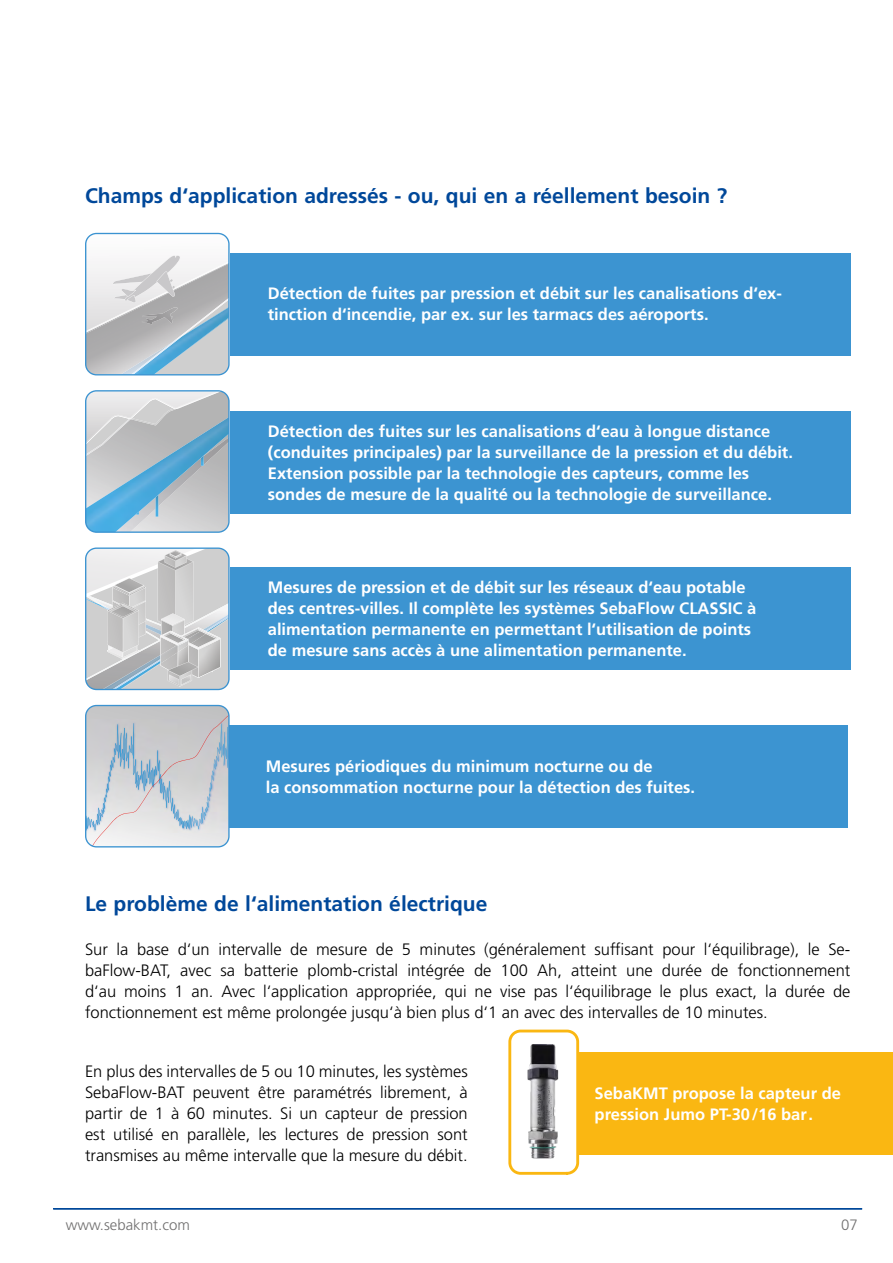
<style>
.page{position:relative;width:893px;height:1263px;background:#fff}
.page>*{position:absolute;margin:0;border:0;box-sizing:border-box;transform-origin:0 0}
.t1{font:700 21px "Frutiger LT Pro";color:#00489a}
.t2{font:700 16.5px/21px "Frutiger LT Pro";color:#fff}
.t3{font:300 16.5px/21px "Frutiger LT Pro";color:#000;text-align:justify}
.t4{font:300 15px "Frutiger LT Pro";color:#706f6f}
</style>
<div class="page">
<div style="left:579px;top:1052px;width:314px;height:102px;background:#fab712"></div>
<svg style="left:508px;top:1029px;width:72px;height:146px"></svg>
<div style="left:230px;top:253px;width:620px;height:102px;background:#3c94d1"></div>
<div style="left:230px;top:411px;width:620px;height:102px;background:#3c94d1"></div>
<div style="left:230px;top:568px;width:620px;height:102px;background:#3c94d1"></div>
<div style="left:227px;top:725px;width:621px;height:102px;background:#3c94d1"></div>
<hr style="left:53px;top:1208px;width:809px;height:1px;background:#00489a">
<svg style="left:85px;top:233px;width:145px;height:142px"></svg>
<svg style="left:85px;top:390px;width:145px;height:143px"></svg>
<svg style="left:85px;top:547px;width:145px;height:143px"></svg>
<svg style="left:85px;top:705px;width:145px;height:142px"></svg>
<p class="t1" style="left:85px;top:183px;width:644px">Champs d‘application adressés - ou, qui en a réellement besoin ?</p>
<p class="t2" style="left:268px;top:283px;width:516px">Détection de fuites par pression et débit sur les canalisations d‘ex&shy;tinction d‘incendie, par ex. sur les tarmacs des aéroports.</p>
<p class="t2" style="left:268px;top:421px;width:527px">Détection des fuites sur les canalisations d‘eau à longue distance (conduites principales) par la surveillance de la pression et du débit.<br>Extension possible par la technologie des capteurs, comme les sondes de mesure de la qualité ou la technologie de surveillance.</p>
<p class="t2" style="left:268px;top:577px;width:490px">Mesures de pression et de débit sur les réseaux d‘eau potable des centres-villes. Il complète les systèmes SebaFlow CLASSIC à alimentation permanente en permettant l‘utilisation de points de mesure sans accès à une alimentation permanente.</p>
<p class="t2" style="left:266px;top:755px;width:431px">Mesures périodiques du minimum nocturne ou de<br>la consommation nocturne pour la détection des fuites.</p>
<p class="t1" style="left:85px;top:891px;width:404px">Le problème de l‘alimentation électrique</p>
<p class="t3" style="left:85px;top:939px;width:767px">Sur la base d‘un intervalle de mesure de 5 minutes (généralement suffisant pour l‘équilibrage), le Se&shy;baFlow-BAT, avec sa batterie plomb-cristal intégrée de 100 Ah, atteint une durée de fonctionnement d‘au moins 1 an. Avec l‘application appropriée, qui ne vise pas l‘équilibrage le plus exact, la durée de fonctionnement est même prolongée jusqu‘à bien plus d‘1 an avec des intervalles de 10 minutes.</p>
<p class="t3" style="left:85px;top:1060px;width:384px">En plus des intervalles de 5 ou 10 minutes, les systèmes SebaFlow-BAT peuvent être paramétrés librement, à partir de 1 à 60 minutes. Si un capteur de pression est utilisé en parallèle, les lectures de pression sont transmises au même intervalle que la mesure du débit.</p>
<p class="t2" style="left:595px;top:1083px;width:248px">SebaKMT propose la capteur de pression Jumo PT-30/16 bar.</p>
<p class="t4" style="left:66px;top:1216px;width:126px">www.sebakmt.com</p>
<p class="t4" style="left:841px;top:1216px;width:18px">07</p>
</div>
